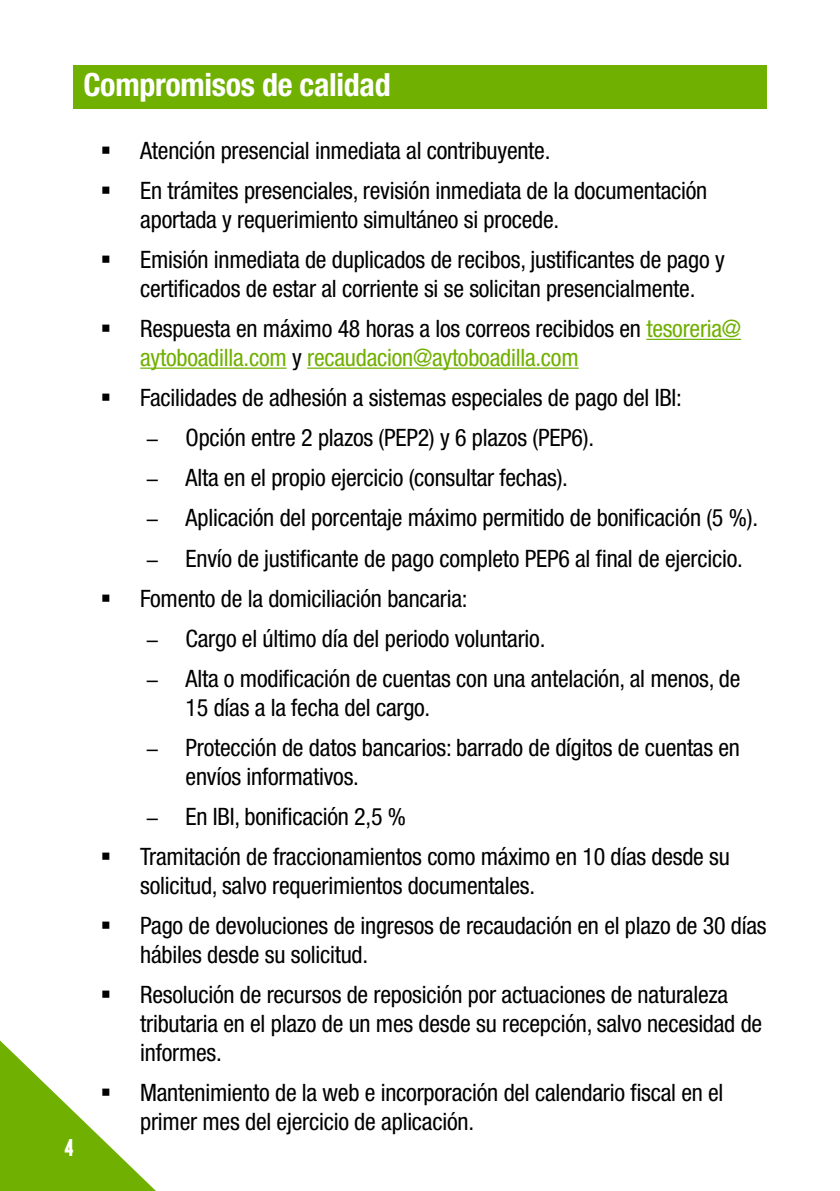
<style>
.page{position:relative;width:840px;height:1191px;background:#fff}
.page>*{position:absolute;margin:0;border:0;box-sizing:border-box;transform-origin:0 0}
.t1{font:700 condensed 32px "Helvetica Neue";letter-spacing:-.01em;color:#fff}
.t2{font:condensed 24px/28.8px "Helvetica Neue";letter-spacing:-.01em;color:#000}
.t3{font:condensed 24px/28.8px "Helvetica Neue";letter-spacing:-.01em;color:#70b000}
.t4{font:20px "Aku&Kamu";color:#fff}
.s1{color:#000}
</style>
<div class="page">
<div style="left:73px;top:66px;width:693px;height:43px;background:#70b000"></div>
<hr style="left:646px;top:339px;width:94px;height:1px;background:#70b000">
<hr style="left:140px;top:367px;width:146px;height:2px;background:#70b000">
<hr style="left:307px;top:367px;width:271px;height:2px;background:#70b000">
<svg style="left:0;top:1040px;width:156px;height:151px"></svg>
<p class="t4" style="left:65px;top:1134px;width:10px">4</p>
<p class="t1" style="left:83px;top:65px;width:308px">Compromisos de calidad</p>
<p class="t2" style="left:100px;top:136px;width:451px">▪ Atención presencial inmediata al contribuyente.</p>
<p class="t2" style="left:140px;top:176px;width:568px;text-indent:-40px">▪ En trámites presenciales, revisión inmediata de la documentación aportada y requerimiento simultáneo si procede.</p>
<p class="t2" style="left:100px;top:245px;width:625px;text-align:center">▪ Emisión inmediata de duplicados de recibos, justificantes de pago y certificados de estar al corriente si se solicitan presencialmente.</p>
<p class="t3" style="left:140px;top:314px;width:602px;text-indent:-40px"><span class="s1">▪ Respuesta en máximo 48 horas a los correos recibidos en</span> tesoreria@ aytoboadilla.com <span class="s1">y</span> recaudacion@aytoboadilla.com</p>
<p class="t2" style="left:100px;top:383px;width:582px">▪ Facilidades de adhesión a sistemas especiales de pago del IBI:</p>
<p class="t2" style="left:185px;top:423px;width:410px">Opción entre 2 plazos (PEP2) y 6 plazos (PEP6).</p>
<p class="t2" style="left:185px;top:463px;width:384px">Alta en el propio ejercicio (consultar fechas).</p>
<p class="t2" style="left:185px;top:503px;width:573px">Aplicación del porcentaje máximo permitido de bonificación (5 %).</p>
<p class="t2" style="left:185px;top:543px;width:558px">Envío de justificante de pago completo PEP6 al final de ejercicio.</p>
<p class="t2" style="left:100px;top:583px;width:368px">▪ Fomento de la domiciliación bancaria:</p>
<p class="t2" style="left:185px;top:624px;width:361px">Cargo el último día del periodo voluntario.</p>
<p class="t2" style="left:185px;top:664px;width:556px">Alta o modificación de cuentas con una antelación, al menos, de<br>15 días a la fecha del cargo.</p>
<p class="t2" style="left:185px;top:733px;width:555px">Protección de datos bancarios: barrado de dígitos de cuentas en envíos informativos.</p>
<p class="t2" style="left:185px;top:802px;width:222px">En IBI, bonificación 2,5 %</p>
<p class="t2" style="left:140px;top:842px;width:591px;text-indent:-40px">▪ Tramitación de fraccionamientos como máximo en 10 días desde su solicitud, salvo requerimientos documentales.</p>
<p class="t2" style="left:140px;top:911px;width:627px;text-indent:-40px">▪ Pago de devoluciones de ingresos de recaudación en el plazo de 30 días hábiles desde su solicitud.</p>
<p class="t2" style="left:140px;top:980px;width:623px;text-indent:-40px">▪ Resolución de recursos de reposición por actuaciones de naturaleza tributaria en el plazo de un mes desde su recepción, salvo necesidad de informes.</p>
<p class="t2" style="left:140px;top:1077px;width:584px;text-indent:-40px">▪ Mantenimiento de la web e incorporación del calendario fiscal en el primer mes del ejercicio de aplicación.</p>
</div>
